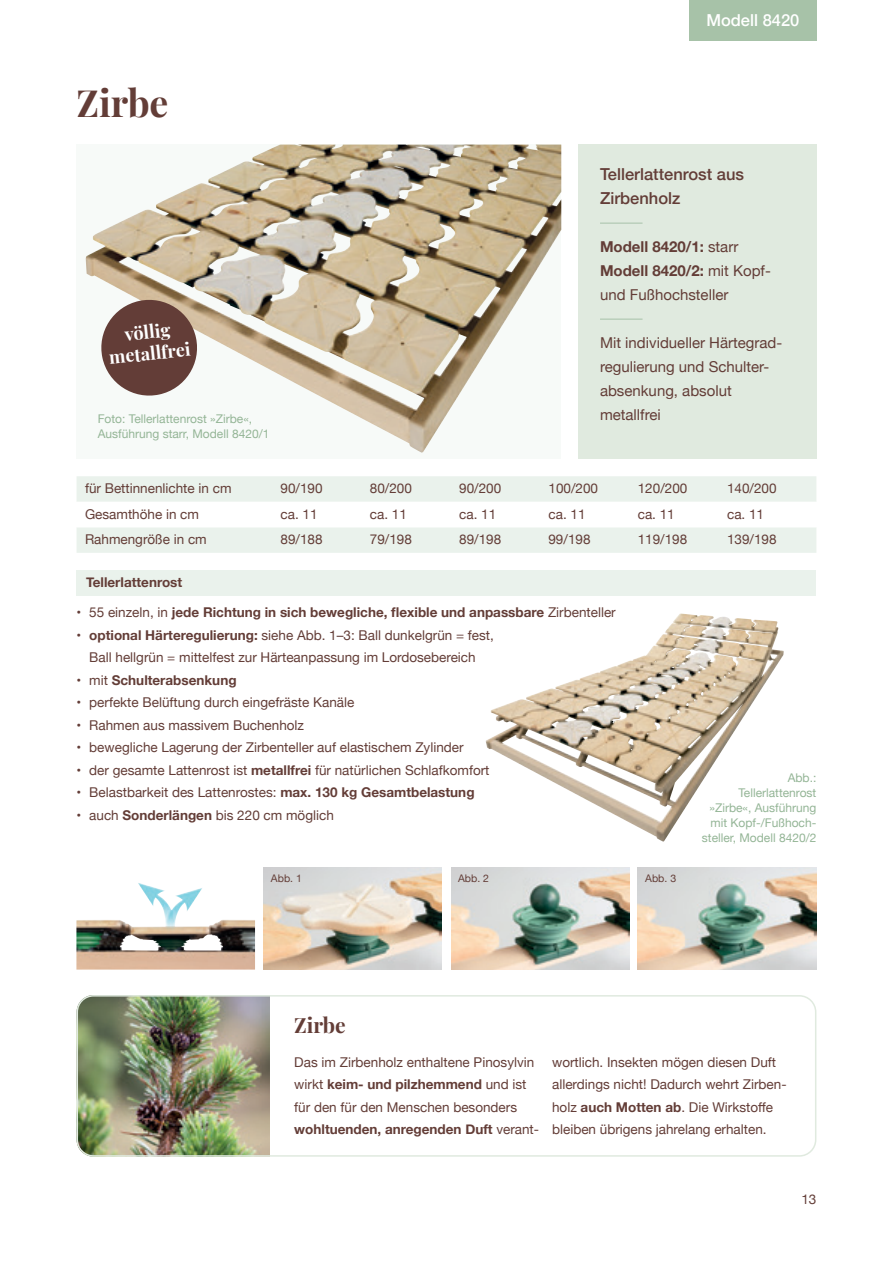
<style>
.page{position:relative;width:893px;height:1263px;background:#fff}
.page>*{position:absolute;margin:0;border:0;box-sizing:border-box;transform-origin:0 0}
.t1{font:700 37.5px "Playfair Display";color:#633d37}
.t2{font:700 21px "Playfair Display";color:#633d37}
.t3{font:700 18px/21.6px "Playfair Display";color:#fff;text-align:center}
.t4{font:500 16.5px/24px "Helvetica Neue";color:#633d37}
.t5{font:500 16.5px "Helvetica Neue";color:#fff}
.t6{font:15px/24px "Helvetica Neue";color:#633d37}
.t7{font:13.5px/22.5px "Helvetica Neue";color:#633d37}
.t8{font:700 13.5px "Helvetica Neue";color:#633d37}
.t9{font:12px/15px "Helvetica Neue";color:#94b596}
.t10{font:10.5px "Helvetica Neue";color:#633d37}
.s1{font-weight:700}
.s2{font-weight:400}
</style>
<div class="page">
<div style="left:77px;top:145px;width:484px;height:314px;background:#f7faf8"></div>
<img style="left:86px;top:145px;width:475px;height:308px">
<img style="left:76px;top:883px;width:179px;height:86px">
<img style="left:264px;top:867px;width:178px;height:102px">
<img style="left:451px;top:867px;width:178px;height:102px">
<img style="left:638px;top:867px;width:178px;height:102px">
<img style="left:486px;top:613px;width:298px;height:229px">
<div style="left:77px;top:476px;width:739px;height:77px;background:#eaf2ec"></div>
<svg style="left:77px;top:502px;width:739px;height:25px"></svg>
<div style="left:689px;top:0;width:127px;height:41px;background:#a7c2a8"></div>
<div style="left:77px;top:570px;width:739px;height:25px;background:#eaf2ec"></div>
<div style="left:578px;top:145px;width:238px;height:314px;background:#e0eadf"></div>
<hr style="left:600px;top:222px;width:42px;height:2px;background:#bacfbb">
<hr style="left:600px;top:318px;width:42px;height:2px;background:#bacfbb">
<svg style="left:97px;top:295px;width:104px;height:105px"></svg>
<img style="left:77px;top:995px;width:193px;height:160px">
<div style="left:77px;top:995px;width:739px;height:162px;border:2px solid #e0eadf;border-radius:16px"></div>
<h1 class="t1" style="left:77px;top:74px;width:94px">Zirbe</h1>
<h3 class="t3" style="left:106px;top:324px;width:83px;rotate:-6deg">völlig metallfrei</h3>
<p class="t9" style="left:98px;top:412px;width:173px">Foto: Tellerlattenrost »Zirbe«,<br>Ausführung starr, Modell 8420/1</p>
<p class="t5" style="left:706px;top:7px;width:94px">Modell 8420</p>
<p class="t4" style="left:600px;top:161px;width:145px">Tellerlattenrost aus<br>Zirbenholz</p>
<p class="t6" style="left:600px;top:236px;width:172px"><span class="s1">Modell 8420/1:</span> starr<br><span class="s1">Modell 8420/2:</span> mit Kopf&shy;und Fußhochsteller</p>
<p class="t6" style="left:600px;top:332px;width:184px">Mit individueller Härtegrad&shy;regulierung und Schulter&shy;absenkung, absolut metallfrei</p>
<p class="t7" style="left:85px;top:478px;width:148px">für Bettinnenlichte in cm</p>
<p class="t7" style="left:281px;top:478px;width:44px">90/190</p>
<p class="t7" style="left:370px;top:478px;width:44px">80/200</p>
<p class="t7" style="left:459px;top:478px;width:44px">90/200</p>
<p class="t7" style="left:548px;top:478px;width:51px">100/200</p>
<p class="t7" style="left:638px;top:478px;width:51px">120/200</p>
<p class="t7" style="left:727px;top:478px;width:51px">140/200</p>
<p class="t7" style="left:85px;top:504px;width:116px">Gesamthöhe in cm</p>
<p class="t7" style="left:281px;top:504px;width:39px">ca. 11</p>
<p class="t7" style="left:370px;top:504px;width:39px">ca. 11</p>
<p class="t7" style="left:459px;top:504px;width:39px">ca. 11</p>
<p class="t7" style="left:548px;top:504px;width:39px">ca. 11</p>
<p class="t7" style="left:638px;top:504px;width:39px">ca. 11</p>
<p class="t7" style="left:727px;top:504px;width:39px">ca. 11</p>
<p class="t7" style="left:85px;top:529px;width:123px">Rahmengröße in cm</p>
<p class="t7" style="left:281px;top:529px;width:44px">89/188</p>
<p class="t7" style="left:370px;top:529px;width:44px">79/198</p>
<p class="t7" style="left:459px;top:529px;width:44px">89/198</p>
<p class="t7" style="left:548px;top:529px;width:44px">99/198</p>
<p class="t7" style="left:638px;top:529px;width:51px">119/198</p>
<p class="t7" style="left:727px;top:529px;width:51px">139/198</p>
<p class="t8" style="left:86px;top:572px;width:98px">Tellerlattenrost</p>
<p class="t8" style="left:77px;top:602px;width:541px"><span class="s2">• 55 einzeln, in</span> jede Richtung in sich bewegliche, flexible und anpassbare <span class="s2">Zirbenteller</span></p>
<p class="t7" style="left:77px;top:624px;width:419px;text-align:center"><span class="s1">• optional Härteregulierung:</span> siehe Abb. 1–3: Ball dunkelgrün = fest,<br>Ball hellgrün = mittelfest zur Härteanpassung im Lordosebereich</p>
<p class="t8" style="left:77px;top:669px;width:162px"><span class="s2">• mit</span> Schulterabsenkung</p>
<p class="t7" style="left:77px;top:692px;width:279px">• perfekte Belüftung durch eingefräste Kanäle</p>
<p class="t7" style="left:77px;top:714px;width:229px">• Rahmen aus massivem Buchenholz</p>
<p class="t7" style="left:77px;top:737px;width:389px">• bewegliche Lagerung der Zirbenteller auf elastischem Zylinder</p>
<p class="t7" style="left:77px;top:759px;width:415px">• der gesamte Lattenrost ist <span class="s1">metallfrei</span> für natürlichen Schlafkomfort</p>
<p class="t7" style="left:77px;top:782px;width:400px">• Belastbarkeit des Lattenrostes: <span class="s1">max. 130 kg Gesamtbelastung</span></p>
<p class="t7" style="left:77px;top:804px;width:259px">• auch <span class="s1">Sonderlängen</span> bis 220 cm möglich</p>
<p class="t10" style="left:271px;top:871px;width:32px">Abb. 1</p>
<p class="t10" style="left:458px;top:871px;width:32px">Abb. 2</p>
<p class="t10" style="left:645px;top:871px;width:32px">Abb. 3</p>
<p class="t9" style="left:702px;top:771px;width:116px;text-align:right">Abb.:<br>Tellerlattenrost »Zirbe«, Ausführung mit Kopf-/Fußhoch&shy;steller, Modell 8420/2</p>
<h2 class="t2" style="left:294px;top:1008px;width:53px">Zirbe</h2>
<p class="t7" style="left:294px;top:1051px;width:246px">Das im Zirbenholz enthaltene Pinosylvin wirkt <span class="s1">keim- und pilzhemmend</span> und ist für den für den Menschen besonders <span class="s1">wohltuenden, anregenden Duft</span> verant-</p>
<p class="t7" style="left:552px;top:1051px;width:236px">wortlich. Insekten mögen diesen Duft allerdings nicht! Dadurch wehrt Zirben&shy;holz <span class="s1">auch Motten ab</span>. Die Wirkstoffe bleiben übrigens jahrelang erhalten.</p>
<p class="t7" style="left:801px;top:1188px;width:17px">13</p>
</div>
